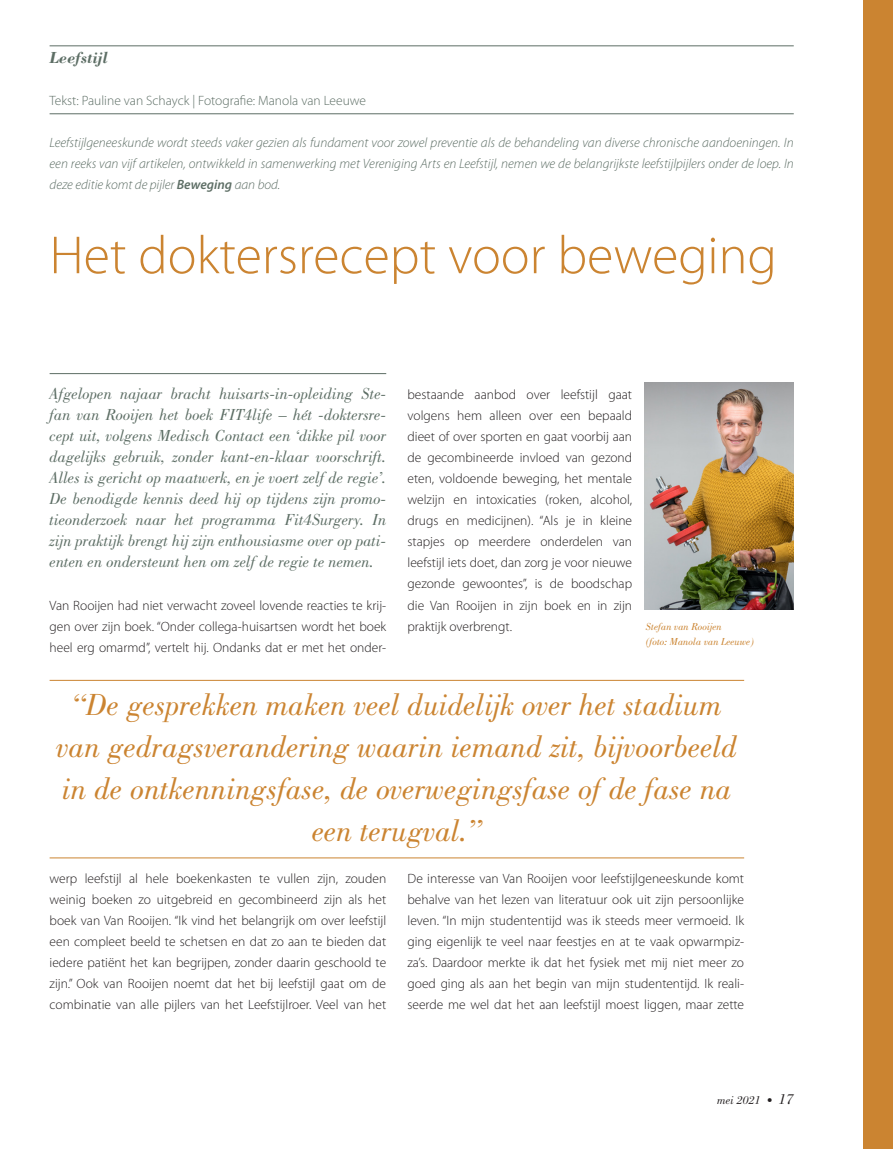
<style>
.page{position:relative;width:893px;height:1149px;background:#fff}
.page>*{position:absolute;margin:0;border:0;box-sizing:border-box;transform-origin:0 0}
.Hoofdkop{font:300 54px "Myriad Pro";color:#cb8431}
.Streamer{font:italic 31.5px/42px "Bodoni Std";color:#cb8431;text-align:center}
.Inleiding{font:italic 16.5px/21px "Bodoni Std";color:#5d6e65;text-align:justify}
.t1{font:italic 700 16.5px "Bodoni Std";color:#5d6e65}
.Broodtekst{font:300 13.5px/21px "Myriad Pro";color:#231f20;text-align:justify}
.Broodtekst-2{font:italic 300 13.5px/21px "Myriad Pro";color:#5d6e65;text-align:justify}
.Broodtekst-3{font:300 13.5px "Myriad Pro";color:#5d6e65}
.t2{font:italic 12px "Bodoni Std";color:#231f20}
.Fotobijschrift{font:italic 10.5px/15px "Bodoni Std";color:#cb8431}
.s1{font-weight:600}
.s2{font-size:15px}
</style>
<div class="page">
<div style="left:863px;top:0;width:30px;height:1148px;background:#cb8431"></div>
<hr style="left:50px;top:46px;width:744px;height:1px;background:#5d6e65">
<hr style="left:50px;top:113px;width:744px;height:1px;background:#5d6e65">
<hr style="left:50px;top:373px;width:336px;height:1px;background:#5d6e65">
<hr style="left:50px;top:680px;width:694px;height:1px;background:#cb8431">
<hr style="left:50px;top:857px;width:694px;height:1px;background:#cb8431">
<img style="left:645px;top:383px;width:149px;height:226px">
<p class="t1" style="left:50px;top:47px;width:59px">Leefstijl</p>
<p class="Broodtekst-3" style="left:50px;top:93px;width:318px">Tekst: Pauline van Schayck | Fotografie: Manola van Leeuwe</p>
<p class="Broodtekst-2" style="left:50px;top:132px;width:746px">Leefstijlgeneeskunde wordt steeds vaker gezien als fundament voor zowel preventie als de behandeling van diverse chronische aandoeningen. In een reeks van vijf artikelen, ontwikkeld in samenwerking met Vereniging Arts en Leefstijl, nemen we de belangrijkste leefstijlpijlers onder de loep. In deze editie komt de pijler <span class="s1">Beweging</span> aan bod.</p>
<p class="Hoofdkop" style="left:50px;top:225px;width:729px">Het doktersrecept voor beweging</p>
<p class="Inleiding" style="left:50px;top:383px;width:338px">Afgelopen najaar bracht huisarts-in-opleiding Ste&shy;fan van Rooijen het boek FIT4life – hét -doktersre&shy;cept uit, volgens Medisch Contact een ‘dikke pil voor dagelijks gebruik, zonder kant-en-klaar voorschrift.<br>Alles is gericht op maatwerk, en je voert zelf de regie’.<br>De benodigde kennis deed hij op tijdens zijn promo&shy;tieonderzoek naar het programma Fit4Surgery. In zijn praktijk brengt hij zijn enthousiasme over op pati&shy;ënten en ondersteunt hen om zelf de regie te nemen.</p>
<p class="Broodtekst" style="left:50px;top:594px;width:338px">Van Rooijen had niet verwacht zoveel lovende reacties te krij&shy;gen over zijn boek. “Onder collega-huisartsen wordt het boek heel erg omarmd”, vertelt hij. Ondanks dat er met het onder-</p>
<p class="Broodtekst" style="left:407px;top:384px;width:226px">bestaande aanbod over leefstijl gaat volgens hem alleen over een bepaald dieet of over sporten en gaat voorbij aan de gecombineerde invloed van gezond eten, voldoende beweging, het mentale welzijn en intoxicaties (roken, alcohol, drugs en medicijnen). “Als je in kleine stapjes op meerdere onderdelen van leefstijl iets doet, dan zorg je voor nieuwe gezonde gewoontes”, is de boodschap die Van Rooijen in zijn boek en in zijn praktijk overbrengt.</p>
<p class="Fotobijschrift" style="left:646px;top:619px;width:109px">Stefan van Rooijen<br>(foto: Manola van Leeuwe)</p>
<p class="Streamer" style="left:57px;top:683px;width:682px">“De gesprekken maken veel duidelijk over het stadium van gedragsverandering waarin iemand zit, bijvoorbeeld in de ontkenningsfase, de overwegingsfase of de fase na een terugval.”</p>
<p class="Broodtekst" style="left:50px;top:867px;width:338px">werp leefstijl al hele boekenkasten te vullen zijn, zouden weinig boeken zo uitgebreid en gecombineerd zijn als het boek van Van Rooijen. “Ik vind het belangrijk om over leefstijl een compleet beeld te schetsen en dat zo aan te bieden dat iedere patiënt het kan begrijpen, zonder daarin geschoold te zijn.” Ook van Rooijen noemt dat het bij leefstijl gaat om de combinatie van alle pijlers van het Leefstijlroer. Veel van het</p>
<p class="Broodtekst" style="left:407px;top:867px;width:338px">De interesse van Van Rooijen voor leefstijlgeneeskunde komt behalve van het lezen van literatuur ook uit zijn persoonlijke leven. “In mijn studententijd was ik steeds meer vermoeid. Ik ging eigenlijk te veel naar feestjes en at te vaak opwarmpiz&shy;za’s. Daardoor merkte ik dat het fysiek met mij niet meer zo goed ging als aan het begin van mijn studententijd. Ik reali&shy;seerde me wel dat het aan leefstijl moest liggen, maar zette</p>
<p class="t2" style="left:717px;top:1093px;width:78px">mei 2021 • <span class="s2">17</span></p>
</div>
